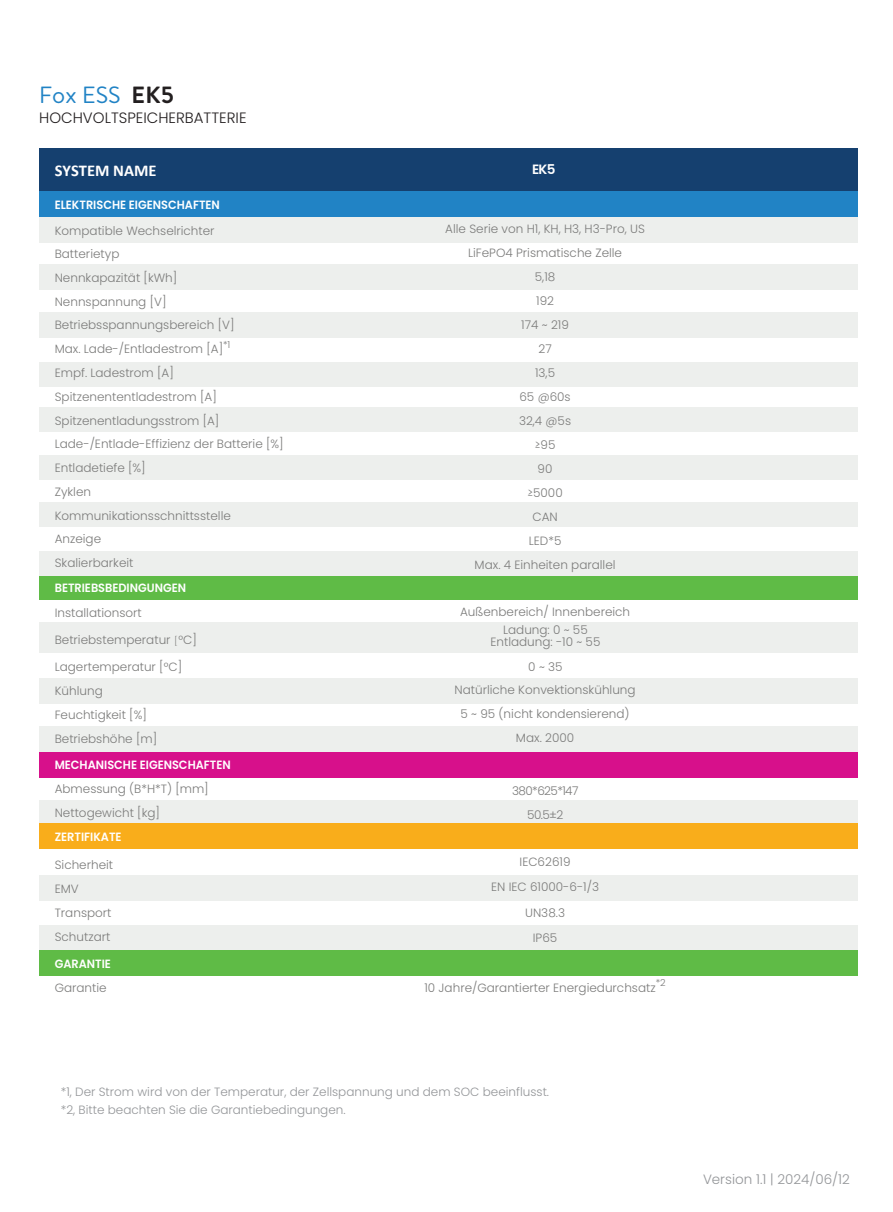
<style>
.page{position:relative;width:893px;height:1212px;background:#fff}
.page>*{position:absolute;margin:0;border:0;box-sizing:border-box;transform-origin:0 0}
.t1{font:23.4px "Brandon Text";color:#2183c5}
.t2{font:700 16.5px "Calibri";color:#fff}
.t3{font:300 15px "Poppins";color:#231f20}
.t4{font:300 13.5px "Poppins";color:#939598}
.t5{font:600 13.5px "Poppins";color:#fff}
.t6{font:300 12px/24px "Poppins";color:#7b7b7a}
.t7{font:300 12px/18px "Poppins";color:#939598}
.t8{font:600 12px "Poppins";color:#fff;scale:.94 1}
.t9{font:300 12px/24px "Poppins";letter-spacing:-.05em;color:#7b7b7a;text-align:center}
.t10{font:300 9.6px "Poppins";color:#7b7b7a}
.s1{font-weight:700;color:#231f20}
.s2{font-family:"Adobe Song Std"}
</style>
<div class="page">
<div style="left:39px;top:148px;width:818px;height:43px;background:#15406f"></div>
<div style="left:39px;top:191px;width:818px;height:26px;background:#2183c5"></div>
<div style="left:39px;top:217px;width:818px;height:26px;background:#edefed"></div>
<div style="left:39px;top:574px;width:818px;height:26px;background:#5fbb46"></div>
<div style="left:39px;top:265px;width:818px;height:25px;background:#edefed"></div>
<div style="left:39px;top:312px;width:818px;height:26px;background:#edefed"></div>
<div style="left:39px;top:362px;width:818px;height:24px;background:#edefed"></div>
<div style="left:39px;top:407px;width:818px;height:25px;background:#edefed"></div>
<div style="left:39px;top:455px;width:818px;height:25px;background:#edefed"></div>
<div style="left:39px;top:502px;width:818px;height:25px;background:#edefed"></div>
<div style="left:39px;top:551px;width:818px;height:25px;background:#edefed"></div>
<div style="left:39px;top:622px;width:818px;height:31px;background:#edefed"></div>
<div style="left:39px;top:678px;width:818px;height:25px;background:#edefed"></div>
<div style="left:39px;top:726px;width:818px;height:26px;background:#edefed"></div>
<div style="left:39px;top:800px;width:818px;height:25px;background:#edefed"></div>
<div style="left:39px;top:875px;width:818px;height:25px;background:#edefed"></div>
<div style="left:39px;top:925px;width:818px;height:26px;background:#edefed"></div>
<div style="left:39px;top:752px;width:818px;height:26px;background:#d7108b"></div>
<div style="left:39px;top:823px;width:818px;height:26px;background:#f9ad1b"></div>
<div style="left:39px;top:951px;width:818px;height:25px;background:#5fbb46"></div>
<h1 class="t1" style="left:39px;top:78px;width:136px">Fox ESS <span class="s1">EK5</span></h1>
<p class="t3" style="left:39px;top:109px;width:209px">HOCHVOLTSPEICHERBATTERIE</p>
<h2 class="t2" style="left:55px;top:159px;width:103px">SYSTEM NAME</h2>
<p class="t5" style="left:532px;top:162px;width:25px">EK5</p>
<p class="t8" style="left:55px;top:198px;width:177px">ELEKTRISCHE EIGENSCHAFTEN</p>
<p class="t6" style="left:55px;top:219px;width:181px">Kompatible Wechselrichter<br>Batterietyp<br>Nennkapazität [kWh]<br>Nennspannung [V]<br>Betriebsspannungsbereich [V]<br>Max. Lade-/Entladestrom [A]</p>
<p class="t10" style="left:223px;top:339px;width:9px">*1</p>
<p class="t6" style="left:55px;top:361px;width:230px">Empf. Ladestrom [A]<br>Spitzenententladestrom [A]<br>Spitzenentladungsstrom [A]<br>Lade-/Entlade-Effizienz der Batterie [%]<br>Entladetiefe [%]<br>Zyklen<br>Kommunikationsschnittsstelle<br>Anzeige<br>Skalierbarkeit</p>
<p class="t8" style="left:55px;top:580px;width:141px">BETRIEBSBEDINGUNGEN</p>
<p class="t6" style="left:55px;top:600px;width:89px">Installationsort</p>
<p class="t6" style="left:55px;top:627px;width:144px">Betriebstemperatur <span class="s2">[</span>°C]</p>
<p class="t6" style="left:55px;top:654px;width:129px">Lagertemperatur [°C]<br>Kühlung<br>Feuchtigkeit [%]<br>Betriebshöhe [m]</p>
<p class="t8" style="left:55px;top:758px;width:189px">MECHANISCHE EIGENSCHAFTEN</p>
<p class="t6" style="left:55px;top:777px;width:155px">Abmessung (B*H*T) [mm]<br>Nettogewicht [kg]</p>
<p class="t6" style="left:55px;top:853px;width:60px">Sicherheit<br>EMV<br>Transport<br>Schutzart</p>
<p class="t8" style="left:55px;top:829px;width:73px">ZERTIFIKATE</p>
<p class="t8" style="left:55px;top:957px;width:61px">GARANTIE</p>
<p class="t6" style="left:55px;top:975px;width:54px">Garantie</p>
<p class="t6" style="left:445px;top:217px;width:201px;text-align:center">Alle Serie von H1, KH, H3, H3-Pro, US<br>LiFePO4 Prismatische Zelle<br>5,18<br>192<br>174 ~ 219<br>27<br>13,5<br>65 @60s<br>32,4 @5s<br>≥95<br>90<br>≥5000<br>CAN<br>LED*5<br>Max. 4 Einheiten parallel</p>
<p class="t6" style="left:460px;top:600px;width:172px">Außenbereich/ Innenbereich</p>
<p class="t6" style="left:490px;top:624px;width:112px;line-height:12px;text-align:center">Ladung: 0 ~ 55<br>Entladung: -10 ~ 55</p>
<p class="t6" style="left:528px;top:655px;width:36px">0 ~ 35</p>
<p class="t6" style="left:455px;top:678px;width:183px;text-align:center">Natürliche Konvektionskühlung<br>5 ~ 95 (nicht kondensierend)<br>Max. 2000</p>
<p class="t9" style="left:512px;top:778px;width:68px">380*625*147<br>50.5±2</p>
<p class="t6" style="left:491px;top:849px;width:109px;line-height:25.5px;text-align:center">IEC62619<br>EN IEC 61000-6-1/3<br>UN38.3<br>IP65</p>
<p class="t6" style="left:424px;top:975px;width:233px">10 Jahre/Garantierter Energiedurchsatz</p>
<p class="t10" style="left:656px;top:977px;width:12px">*2</p>
<p class="t7" style="left:61px;top:1083px;width:490px">*1, Der Strom wird von der Temperatur, der Zellspannung und dem SOC beeinflusst. *2, Bitte beachten Sie die Garantiebedingungen.</p>
<p class="t4" style="left:703px;top:1171px;width:148px">Version 1.1 | 2024/06/12</p>
</div>
